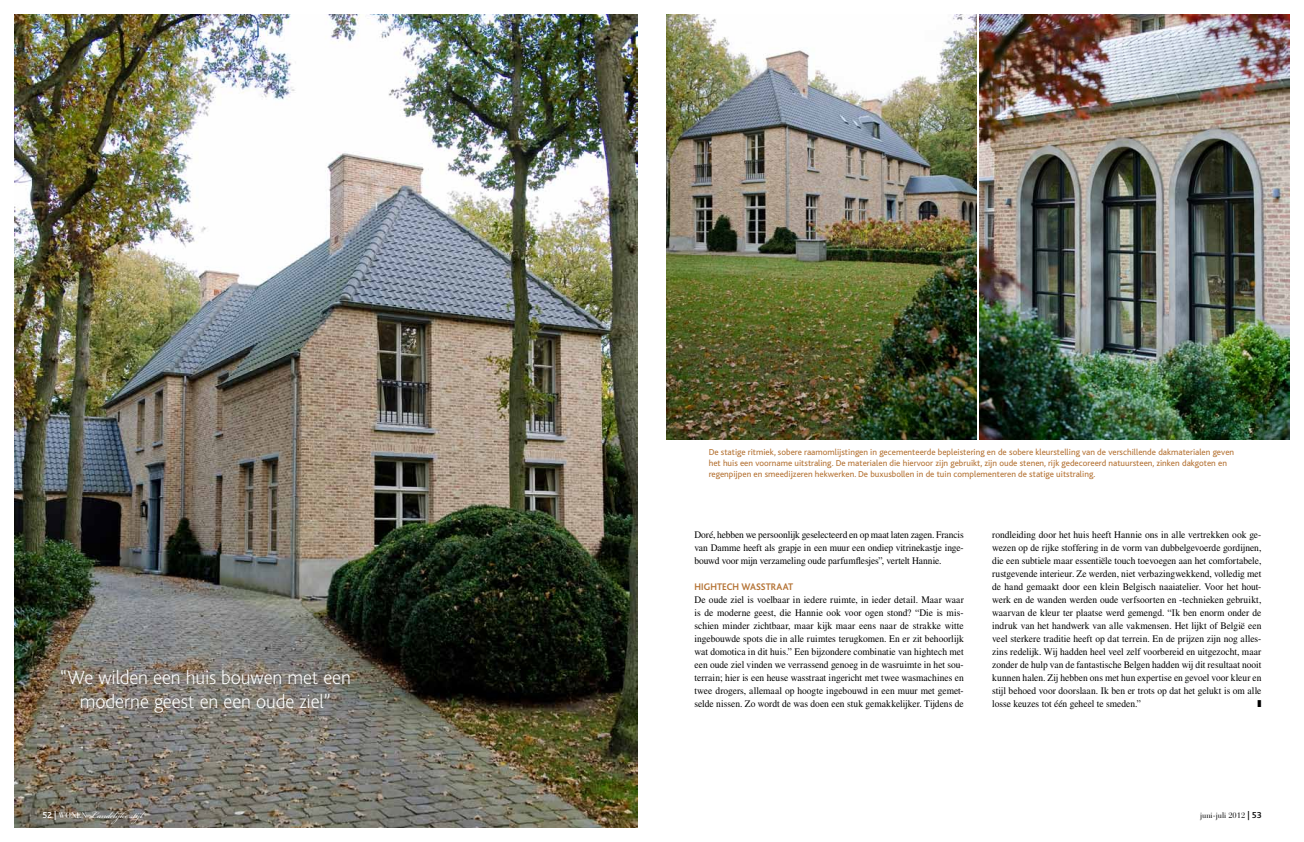
<style>
.page{position:relative;width:1304px;height:842px;background:#fff}
.page>*{position:absolute;margin:0;border:0;box-sizing:border-box;transform-origin:0 0}
.t1{font:200 20px/24px "Bliss";letter-spacing:-.005em;color:#fff;text-align:center}
.t2{font:15px "Bickham Script Pro";color:#fff;scale:.95 1}
.t3{font:10px/13px "Times LT Std";color:#000;text-align:justify;scale:.95 1}
.t4{font:700 10px "Bliss";letter-spacing:.01em;color:#b57436;scale:.95 1}
.t5{font:9px/11px "Bliss";color:#b57436}
.t6{font:8px "Bauer Bodoni";color:#000;scale:.95 1}
.s1{font-family:"Bliss";font-weight:500;font-size:9px}
.s2{font-family:"Bauer Bodoni";font-size:8px}
</style>
<div class="page">
<img style="left:666px;top:14px;width:311px;height:425px">
<img style="left:979px;top:14px;width:311px;height:425px">
<img style="left:14px;top:14px;width:624px;height:814px">
<h1 class="t1" style="left:60px;top:666px;width:293px">“We wilden een huis bouwen met een moderne geest en een oude ziel”</h1>
<p class="t5" style="left:709px;top:446px;width:527px">De statige ritmiek, sobere raamomlijstingen in gecementeerde bepleistering en de sobere kleurstelling van de verschillende dakmaterialen geven het huis een voorname uitstraling. De materialen die hiervoor zijn gebruikt, zijn oude stenen, rijk gedecoreerd natuursteen, zinken dakgoten en regenpijpen en smeedijzeren hekwerken. De buxusbollen in de tuin complementeren de statige uitstraling.</p>
<p class="t3" style="left:694px;top:528px;width:285px">Doré, hebben we persoonlijk geselecteerd en op maat laten zagen. Francis van Damme heeft als grapje in een muur een ondiep vitrinekastje inge&shy;bouwd voor mijn verzameling oude parfumflesjes”, vertelt Hannie.</p>
<p class="t4" style="left:694px;top:582px;width:105px">HIGHTECH WASSTRAAT</p>
<p class="t3" style="left:694px;top:593px;width:285px">De oude ziel is voelbaar in iedere ruimte, in ieder detail. Maar waar is de moderne geest, die Hannie ook voor ogen stond? “Die is mis&shy;schien minder zichtbaar, maar kijk maar eens naar de strakke witte ingebouwde spots die in alle ruimtes terugkomen. En er zit behoorlijk wat domotica in dit huis.” Een bijzondere combinatie van hightech met een oude ziel vinden we verrassend genoeg in de wasruimte in het sou&shy;terrain; hier is een heuse wasstraat ingericht met twee wasmachines en twee drogers, allemaal op hoogte ingebouwd in een muur met gemet&shy;selde nissen. Zo wordt de was doen een stuk gemakkelijker. Tijdens de</p>
<p class="t3" style="left:992px;top:528px;width:285px">rondleiding door het huis heeft Hannie ons in alle vertrekken ook ge&shy;wezen op de rijke stoffering in de vorm van dubbelgevoerde gordijnen, die een subtiele maar essentiële touch toevoegen aan het comfortabele, rustgevende interieur. Ze werden, niet verbazingwekkend, volledig met de hand gemaakt door een klein Belgisch naaiatelier. Voor het hout&shy;werk en de wanden werden oude verfsoorten en -technieken gebruikt, waarvan de kleur ter plaatse werd gemengd. “Ik ben enorm onder de indruk van het handwerk van alle vakmensen. Het lijkt of België een veel sterkere traditie heeft op dat terrein. En de prijzen zijn nog alles&shy;zins redelijk. Wij hadden heel veel zelf voorbereid en uitgezocht, maar zonder de hulp van de fantastische Belgen hadden wij dit resultaat nooit kunnen halen. Zij hebben ons met hun expertise en gevoel voor kleur en stijl behoed voor doorslaan. Ik ben er trots op dat het gelukt is om alle losse keuzes tot één geheel te smeden.”</p>
<h2 class="t2" style="left:43px;top:804px;width:113px"><span class="s1">52 |</span> <span class="s2">WONEN</span> Landelijke stijl</h2>
<p class="t6" style="left:1200px;top:811px;width:66px">juni-juli 2012 <span class="s1">| 53</span></p>
</div>
